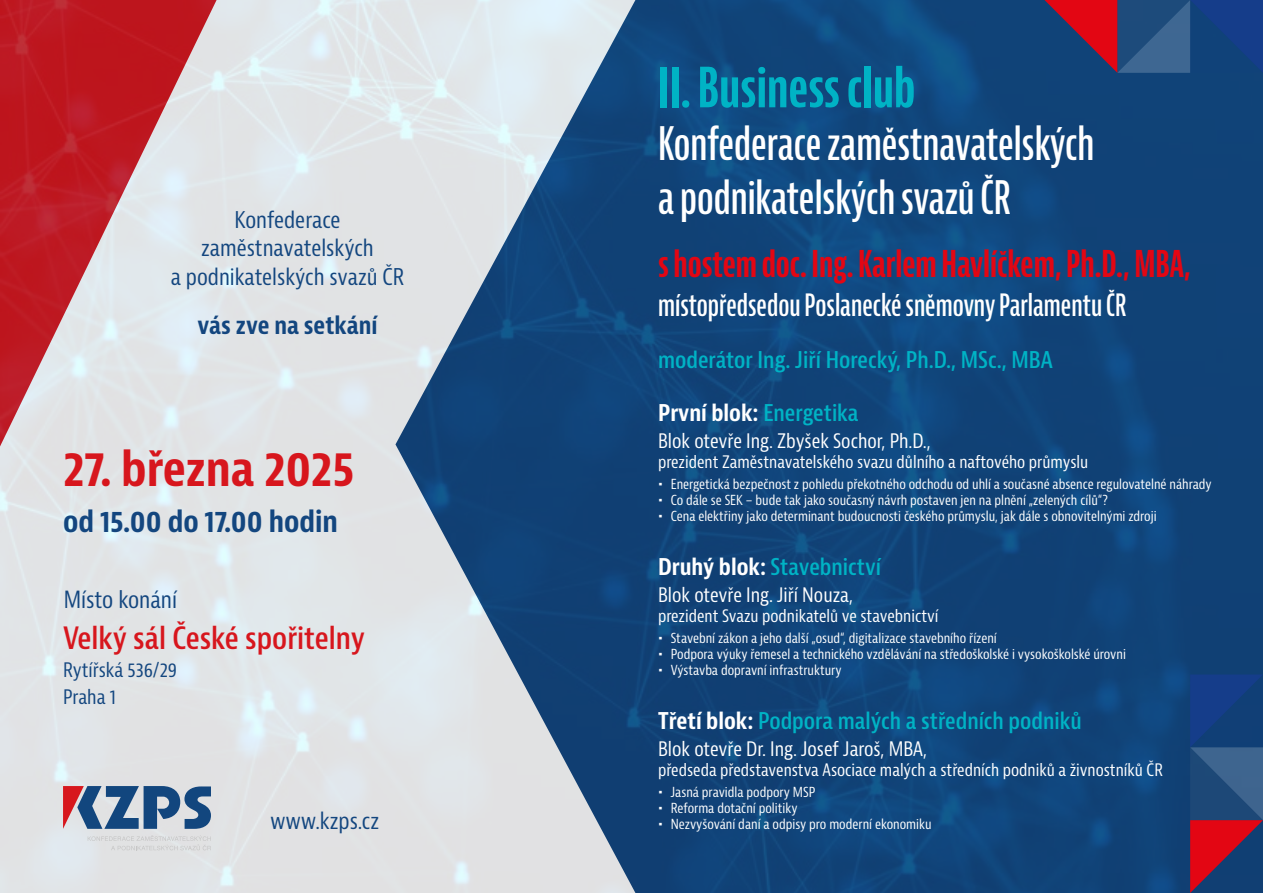
<style>
.page{position:relative;width:1263px;height:893px;background:#fff}
.page>*{position:absolute;margin:0;border:0;box-sizing:border-box;transform-origin:0 0}
.t1{font:700 extra-condensed 54px "Bernina Sans";color:#00b3c5}
.t2{font:700 condensed 47.4px "Bernina Sans";letter-spacing:-.005em;color:#d7161d}
.t3{font:600 extra-condensed 45px/54px "Bernina Sans";color:#fff}
.t4{font:700 extra-condensed 36px "Bernina Sans";color:#e30613}
.t5{font:600 extra-condensed 30px "Bernina Sans";color:#fff}
.t6{font:600 condensed 30px "Bernina Sans";color:#d7161d}
.t7{font:700 condensed 29.1px "Bernina Sans";color:#13467f}
.t8{font:700 condensed 24px "Bernina Sans";color:#13467f}
.t9{font:condensed 23.1px "Bernina Sans";color:#13467f}
.t10{font:600 condensed 22.5px "Bernina Sans";color:#00b3c5}
.t11{font:condensed 22.5px/28.5px "Bernina Sans";color:#13467f;text-align:center}
.t12{font:700 condensed 22.5px "Bernina Sans";color:#fff}
.t13{font:condensed 19.5px "Bernina Sans";color:#fff}
.t14{font:condensed 19.5px/27px "Bernina Sans";color:#13467f}
.t15{font:condensed 16.8px "Bernina Sans";color:#fff}
.t16{font:condensed 13.5px/16.2px "Bernina Sans";color:#fff}
.s1{font-weight:600;color:#00b3c5}
.s2{font-weight:700;color:#fff}
</style>
<div class="page">
<img style="left:0;top:0;width:1263px;height:893px">
<svg style="left:88px;top:835px;width:123px;height:15px;background:#dcddde"></svg>
<svg style="left:63px;top:786px;width:148px;height:43px;background:#71809f"></svg>
<svg style="left:1190px;top:674px;width:73px;height:219px;background:#3d3d6c"></svg>
<svg style="left:1044px;top:0;width:219px;height:73px;background:#3e3e6e"></svg>
<h3 class="t11" style="left:171px;top:206px;width:235px">Konfederace zaměstnavatelských<br>a podnikatelských svazů ČR</h3>
<h3 class="t8" style="left:198px;top:310px;width:181px">vás zve na setkání</h3>
<h2 class="t2" style="left:63px;top:439px;width:293px">27. března 2025</h2>
<h3 class="t7" style="left:63px;top:504px;width:276px">od 15.00 do 17.00 hodin</h3>
<h3 class="t9" style="left:64px;top:585px;width:115px">Místo konání</h3>
<h3 class="t6" style="left:63px;top:620px;width:304px">Velký sál České spořitelny</h3>
<h3 class="t14" style="left:63px;top:657px;width:116px">Rytířská 536/29<br>Praha 1</h3>
<h3 class="t11" style="left:270px;top:807px;width:111px">www.kzps.cz</h3>
<h1 class="t1" style="left:658px;top:57px;width:259px">II. Business club</h1>
<h3 class="t3" style="left:658px;top:118px;width:438px">Konfederace zaměstnavatelských a podnikatelských svazů ČR</h3>
<h3 class="t4" style="left:658px;top:243px;width:534px">s hostem doc. Ing. Karlem Havlíčkem, Ph.D., MBA,</h3>
<h3 class="t5" style="left:658px;top:288px;width:470px">místopředsedou Poslanecké sněmovny Parlamentu ČR</h3>
<h3 class="t10" style="left:658px;top:346px;width:396px">moderátor Ing. Jiří Horecký, Ph.D., MSc., MBA</h3>
<h3 class="t12" style="left:658px;top:399px;width:202px">První blok: <span class="s1">Energetika</span></h3>
<h3 class="t13" style="left:658px;top:429px;width:274px">Blok otevře Ing. Zbyšek Sochor, Ph.D.,</h3>
<p class="t15" style="left:658px;top:452px;width:432px">prezident Zaměstnavatelského svazu důlního a naftového průmyslu</p>
<p class="t16" style="left:671px;top:476px;width:542px">Energetická bezpečnost z pohledu překotného odchodu od uhlí a současné absence regulovatelné náhrady<br>Co dále se SEK – bude tak jako současný návrh postaven jen na plnění „zelených cílů“?<br>Cena elektřiny jako determinant budoucnosti českého průmyslu, jak dále s obnovitelnými zdroji</p>
<h3 class="t10" style="left:658px;top:553px;width:224px"><span class="s2">Druhý blok:</span> Stavebnictví</h3>
<h3 class="t13" style="left:658px;top:583px;width:196px">Blok otevře Ing. Jiří Nouza,</h3>
<p class="t15" style="left:658px;top:606px;width:282px">prezident Svazu podnikatelů ve stavebnictví</p>
<p class="t16" style="left:671px;top:630px;width:457px">Stavební zákon a jeho další „osud“, digitalizace stavebního řízení<br>Podpora výuky řemesel a technického vzdělávání na středoškolské i vysokoškolské úrovni<br>Výstavba dopravní infrastruktury</p>
<h3 class="t10" style="left:658px;top:707px;width:425px"><span class="s2">Třetí blok:</span> Podpora malých a středních podniků</h3>
<h3 class="t13" style="left:658px;top:737px;width:271px">Blok otevře Dr. Ing. Josef Jaroš, MBA,</h3>
<p class="t15" style="left:658px;top:760px;width:506px">předseda představenstva Asociace malých a středních podniků a živnostníků ČR</p>
<p class="t16" style="left:671px;top:784px;width:262px">Jasná pravidla podpory MSP<br>Reforma dotační politiky<br>Nezvyšování daní a odpisy pro moderní ekonomiku</p>
</div>
